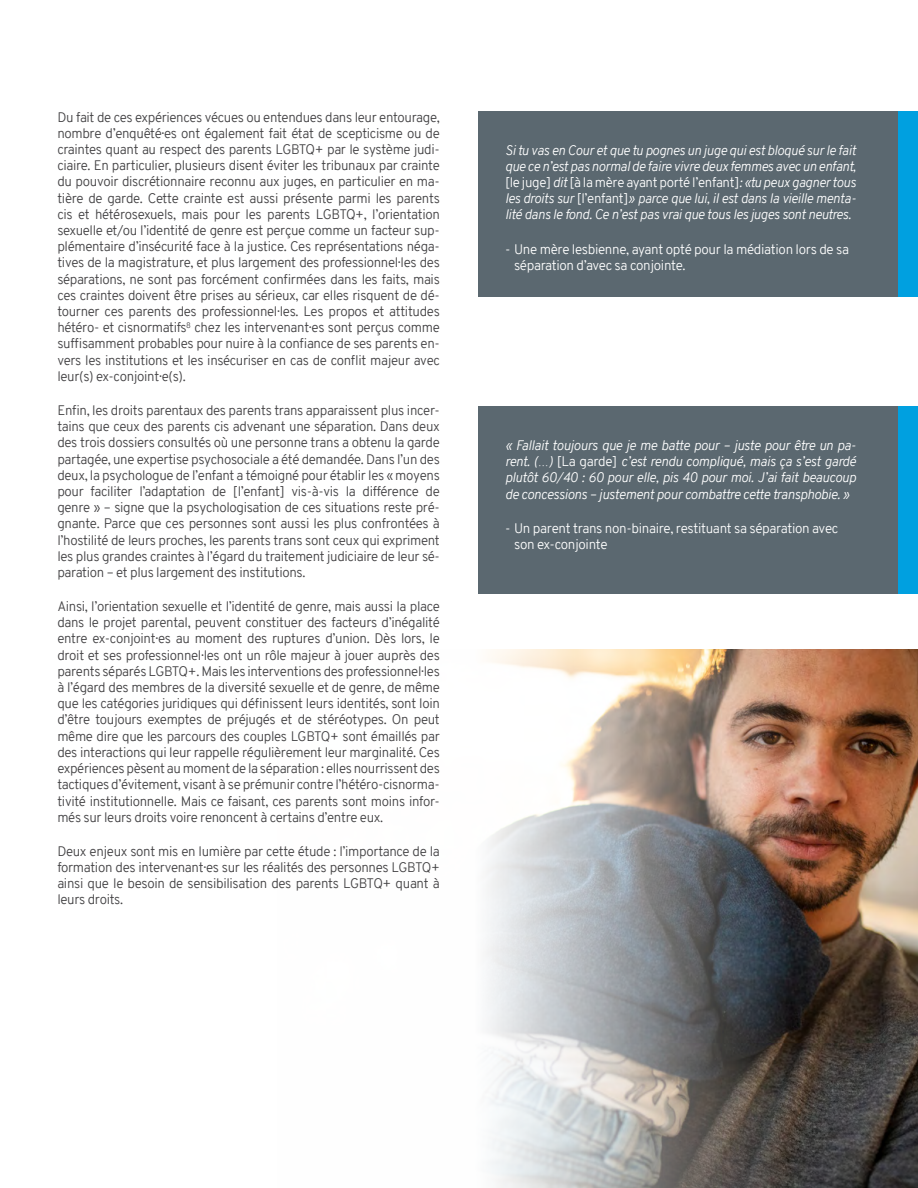
<style>
.page{position:relative;width:918px;height:1188px;background:#fff}
.page>*{position:absolute;margin:0;border:0;box-sizing:border-box;transform-origin:0 0}
.t1{font:300 13.5px/16.2px "Overpass";letter-spacing:-.025em;color:#414042;text-align:justify}
.t2{font:italic 300 13.5px/16.2px "Overpass";letter-spacing:-.025em;color:#fff;text-align:justify}
.t3{font:300 13.5px/16.2px "Overpass";letter-spacing:-.025em;color:#fff}
.s1{font-style:normal}
</style>
<div class="page">
<div style="left:478px;top:407px;width:440px;height:187px;background:#5b6870"></div>
<div style="left:899px;top:407px;width:19px;height:187px;background:#00a0e0"></div>
<div style="left:478px;top:111px;width:440px;height:186px;background:#5b6870"></div>
<div style="left:899px;top:111px;width:19px;height:186px;background:#00a0e0"></div>
<img style="left:486px;top:650px;width:432px;height:538px">
<p class="t1" style="left:57px;top:109px;width:384px">Du fait de ces expériences vécues ou entendues dans leur entourage, nombre d’enquêté·es ont également fait état de scepticisme ou de craintes quant au respect des parents LGBTQ+ par le système judi&shy;ciaire. En particulier, plusieurs disent éviter les tribunaux par crainte du pouvoir discrétionnaire reconnu aux juges, en particulier en ma&shy;tière de garde. Cette crainte est aussi présente parmi les parents cis et hétérosexuels, mais pour les parents LGBTQ+, l’orientation sexuelle et/ou l’identité de genre est perçue comme un facteur sup&shy;plémentaire d’insécurité face à la justice. Ces représentations néga&shy;tives de la magistrature, et plus largement des professionnel·les des séparations, ne sont pas forcément confirmées dans les faits, mais ces craintes doivent être prises au sérieux, car elles risquent de dé&shy;tourner ces parents des professionnel·les. Les propos et attitudes hétéro- et cisnormatifs<sup>8</sup> chez les intervenant·es sont perçus comme suffisamment probables pour nuire à la confiance de ses parents en&shy;vers les institutions et les insécuriser en cas de conflit majeur avec leur(s) ex-conjoint·e(s).</p>
<p class="t1" style="left:57px;top:402px;width:384px">Enfin, les droits parentaux des parents trans apparaissent plus incer&shy;tains que ceux des parents cis advenant une séparation. Dans deux des trois dossiers consultés où une personne trans a obtenu la garde partagée, une expertise psychosociale a été demandée. Dans l’un des deux, la psychologue de l’enfant a témoigné pour établir les « moyens pour faciliter l’adaptation de [l’enfant] vis-à-vis la différence de genre » – signe que la psychologisation de ces situations reste pré&shy;gnante. Parce que ces personnes sont aussi les plus confrontées à l’hostilité de leurs proches, les parents trans sont ceux qui expriment les plus grandes craintes à l’égard du traitement judiciaire de leur sé&shy;paration – et plus largement des institutions.</p>
<p class="t1" style="left:57px;top:598px;width:384px">Ainsi, l’orientation sexuelle et l’identité de genre, mais aussi la place dans le projet parental, peuvent constituer des facteurs d’inégalité entre ex-conjoint·es au moment des ruptures d’union. Dès lors, le droit et ses professionnel·les ont un rôle majeur à jouer auprès des parents séparés LGBTQ+. Mais les interventions des professionnel·les à l’égard des membres de la diversité sexuelle et de genre, de même que les catégories juridiques qui définissent leurs identités, sont loin d’être toujours exemptes de préjugés et de stéréotypes. On peut même dire que les parcours des couples LGBTQ+ sont émaillés par des interactions qui leur rappelle régulièrement leur marginalité. Ces expériences pèsent au moment de la séparation : elles nourrissent des tactiques d’évitement, visant à se prémunir contre l’hétéro-cisnorma&shy;tivité institutionnelle. Mais ce faisant, ces parents sont moins infor&shy;més sur leurs droits voire renoncent à certains d’entre eux.</p>
<p class="t1" style="left:57px;top:843px;width:384px">Deux enjeux sont mis en lumière par cette étude : l’importance de la formation des intervenant·es sur les réalités des personnes LGBTQ+ ainsi que le besoin de sensibilisation des parents LGBTQ+ quant à leurs droits.</p>
<p class="t2" style="left:505px;top:142px;width:353px">Si tu vas en Cour et que tu pognes un juge qui est bloqué sur le fait que ce n’est pas normal de faire vivre deux femmes avec un enfant, <span class="s1">[le juge]</span> dit <span class="s1">[à la mère ayant porté l’enfant]</span>: «tu peux gagner tous les droits sur <span class="s1">[l’enfant]</span>» parce que lui, il est dans la vieille menta&shy;lité dans le fond. Ce n’est pas vrai que tous les juges sont neutres.</p>
<p class="t3" style="left:514px;top:241px;width:336px;text-indent:-9px">- Une mère lesbienne, ayant opté pour la médiation lors de sa séparation d’avec sa conjointe.</p>
<p class="t2" style="left:505px;top:437px;width:353px">« Fallait toujours que je me batte pour – juste pour être un pa&shy;rent. (…) <span class="s1">[La garde]</span> c’est rendu compliqué, mais ça s’est gardé plutôt 60/40 : 60 pour elle, pis 40 pour moi. J’ai fait beaucoup de concessions – justement pour combattre cette transphobie. »</p>
<p class="t3" style="left:514px;top:520px;width:326px;text-indent:-9px">- Un parent trans non-binaire, restituant sa séparation avec son ex-conjointe</p>
</div>
